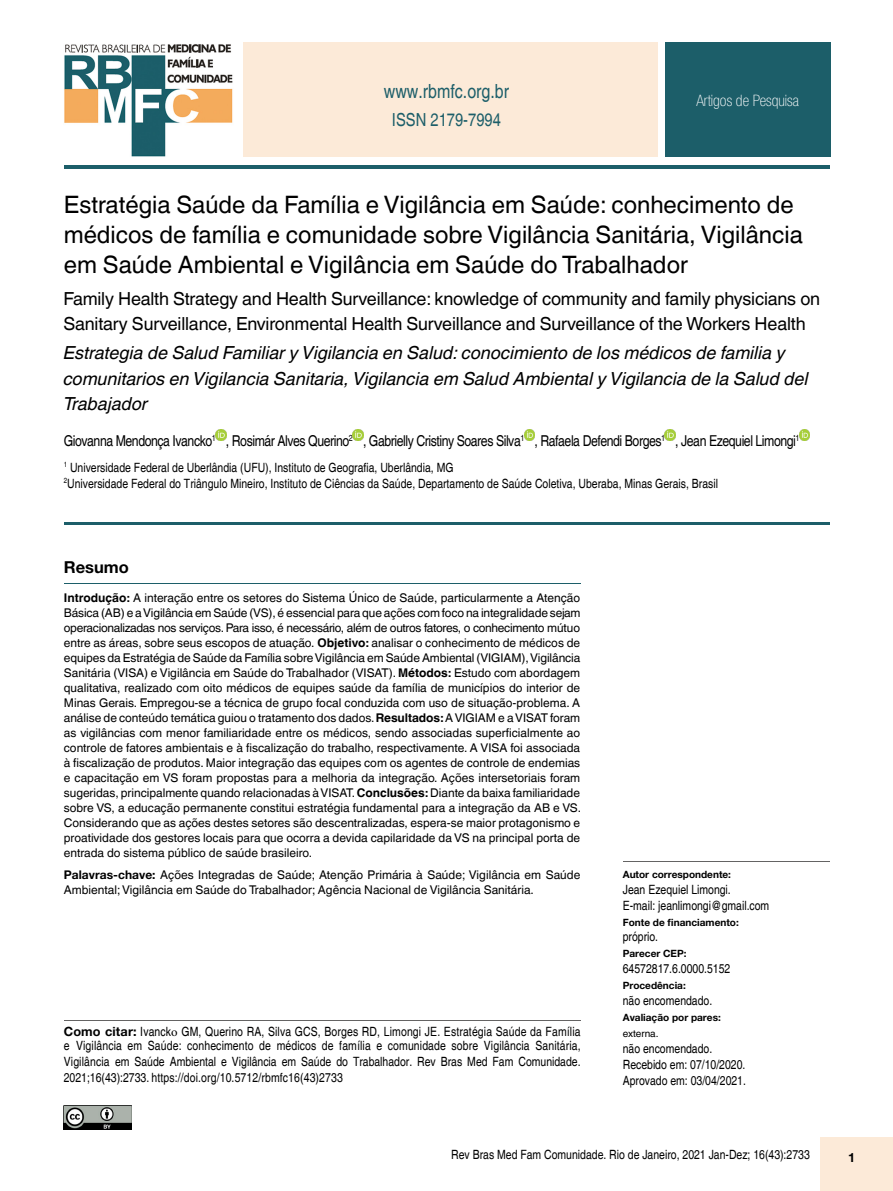
<style>
.page{position:relative;width:893px;height:1191px;background:#fff}
.page>*{position:absolute;margin:0;border:0;box-sizing:border-box;transform-origin:0 0}
.t1{font:24px/30px "Helvetica World";color:#000}
.t2{font:condensed 19.5px "Helvetica";color:#1c5e69}
.t3{font:italic 18px/25.5px "Helvetica World";color:#000}
.t4{font:18px/25.5px "Helvetica World";letter-spacing:-.01em;color:#000}
.t5{font:condensed 18px "Helvetica";color:#1c5e69}
.t6{font:700 16.5px "Helvetica Neue";color:#000}
.t7{font:100 condensed 15.75px "Helvetica Neue LT Std";color:#fff}
.t8{font:condensed 15px "Helvetica";letter-spacing:-.03em;color:#000}
.t9{font:condensed 12.75px/15.9px "Helvetica";color:#000}
.t10{font:700 12.75px "Helvetica Neue";color:#000}
.t11{font:12px/15px "Helvetica World";color:#000;text-align:justify}
.t12{font:700 10.05px "Helvetica Neue";color:#000}
.t13{font:10.05px "Helvetica World";color:#000}
.s1{font-weight:700}
.s2{font-family:"Helvetica Neue";font-weight:700}
.s3{font-family:"Helvetica Neue";font-weight:700;font-stretch:normal}
.s4{font-family:"Minion Pro";font-stretch:normal}
</style>
<div class="page">
<div style="left:821px;top:1137px;width:72px;height:54px;background:#fcead8"></div>
<svg style="left:216px;top:430px;width:10px;height:10px"></svg>
<svg style="left:353px;top:430px;width:10px;height:10px"></svg>
<svg style="left:524px;top:430px;width:11px;height:10px"></svg>
<svg style="left:665px;top:430px;width:11px;height:10px"></svg>
<svg style="left:799px;top:430px;width:11px;height:10px"></svg>
<hr style="left:64px;top:165px;width:765px;height:4px;background:#1c5e69">
<div style="left:243px;top:43px;width:414px;height:114px;background:#fcead8"></div>
<div style="left:665px;top:43px;width:165px;height:114px;background:#1c5e69"></div>
<img style="left:64px;top:44px;width:169px;height:113px">
<hr style="left:64px;top:522px;width:765px;height:3px;background:#1c5e69">
<hr style="left:64px;top:1019px;width:516px;height:1px;background:#646363">
<hr style="left:623px;top:861px;width:206px;height:1px;background:#646363">
<img style="left:64px;top:1106px;width:68px;height:23px">
<hr style="left:64px;top:583px;width:516px;height:1px;background:#1c5e69">
<h2 class="t2" style="left:384px;top:80px;width:127px">www.rbmfc.org.br</h2>
<h3 class="t7" style="left:696px;top:92px;width:104px">Artigos de Pesquisa</h3>
<h3 class="t5" style="left:392px;top:110px;width:111px">ISSN 2179-7994</h3>
<h1 class="t1" style="left:64px;top:190px;width:741px">Estratégia Saúde da Família e Vigilância em Saúde: conhecimento de médicos de família e comunidade sobre Vigilância Sanitária, Vigilância em Saúde Ambiental e Vigilância em Saúde do Trabalhador</h1>
<h3 class="t4" style="left:63px;top:286px;width:758px">Family Health Strategy and Health Surveillance: knowledge of community and family physicians on<br>Sanitary Surveillance, Environmental Health Surveillance and Surveillance of the Workers Health</h3>
<h3 class="t3" style="left:63px;top:340px;width:746px">Estrategia de Salud Familiar y Vigilancia en Salud: conocimiento de los médicos de familia y comunitarios en Vigilancia Sanitaria, Vigilancia em Salud Ambiental y Vigilancia de la Salud del<br>Trabajador</h3>
<p class="t8" style="left:64px;top:431px;width:737px">Giovanna Mendonça Ivancko<sup>1</sup> , Rosimár Alves Querino<sup>2</sup> , Gabrielly Cristiny Soares Silva<sup>1</sup> , Rafaela Defendi Borges<sup>1</sup> , Jean Ezequiel Limongi<sup>1</sup></p>
<p class="t9" style="left:64px;top:459px;width:656px"><sup>1</sup> Universidade Federal de Uberlândia (UFU), Instituto de Geografia, Uberlândia, MG<br><sup>2</sup>Universidade Federal do Triângulo Mineiro, Instituto de Ciências da Saúde, Departamento de Saúde Coletiva, Uberaba, Minas Gerais, Brasil</p>
<h3 class="t6" style="left:64px;top:557px;width:67px">Resumo</h3>
<p class="t11" style="left:64px;top:590px;width:519px"><span class="s1">Introdução:</span> A interação entre os setores do Sistema Único de Saúde, particularmente a Atenção Básica (AB) e a Vigilância em Saúde (VS), é essencial para que ações com foco na integralidade sejam operacionalizadas nos serviços. Para isso, é necessário, além de outros fatores, o conhecimento mútuo entre as áreas, sobre seus escopos de atuação. <span class="s1">Objetivo:</span> analisar o conhecimento de médicos de equipes da Estratégia de Saúde da Família sobre Vigilância em Saúde Ambiental (VIGIAM), Vigilância Sanitária (VISA) e Vigilância em Saúde do Trabalhador (VISAT). <span class="s1">Métodos:</span> Estudo com abordagem qualitativa, realizado com oito médicos de equipes saúde da família de municípios do interior de Minas Gerais. Empregou-se a técnica de grupo focal conduzida com uso de situação-problema. A análise de conteúdo temática guiou o tratamento dos dados. <span class="s1">Resultados:</span> A VIGIAM e a VISAT foram as vigilâncias com menor familiaridade entre os médicos, sendo associadas superficialmente ao controle de fatores ambientais e à fiscalização do trabalho, respectivamente. A VISA foi associada à fiscalização de produtos. Maior integração das equipes com os agentes de controle de endemias e capacitação em VS foram propostas para a melhoria da integração. Ações intersetoriais foram sugeridas, principalmente quando relacionadas à VISAT. <span class="s1">Conclusões:</span> Diante da baixa familiaridade sobre VS, a educação permanente constitui estratégia fundamental para a integração da AB e VS.<br>Considerando que as ações destes setores são descentralizadas, espera-se maior protagonismo e proatividade dos gestores locais para que ocorra a devida capilaridade da VS na principal porta de entrada do sistema público de saúde brasileiro.</p>
<p class="t11" style="left:64px;top:867px;width:518px"><span class="s2">Palavras-chave:</span> Ações Integradas de Saúde; Atenção Primária à Saúde; Vigilância em Saúde<br>Ambiental; Vigilância em Saúde do Trabalhador; Agência Nacional de Vigilância Sanitária.</p>
<p class="t9" style="left:64px;top:1024px;width:518px;line-height:14.1px"><span class="s3">Como citar:</span> Ivanck<span class="s4">o</span> GM, Querino RA, Silva GCS, Borges RD, Limongi JE. Estratégia Saúde da Família e Vigilância em Saúde: conhecimento de médicos de família e comunidade sobre Vigilância Sanitária,</p>
<p class="t9" style="left:64px;top:1053px;width:518px">Vigilância em Saúde Ambiental e Vigilância em Saúde do Trabalhador. Rev Bras Med Fam Comunidade.<br>2021;16(43):2733. https://doi.org/10.5712/rbmfc16(43)2733</p>
<p class="t12" style="left:623px;top:868px;width:110px">Autor correspondente:</p>
<p class="t9" style="left:623px;top:881px;width:148px">Jean Ezequiel Limongi.<br>E-mail: jeanlimongi@gmail.com</p>
<p class="t12" style="left:623px;top:915px;width:118px">Fonte de financiamento:</p>
<p class="t9" style="left:623px;top:929px;width:37px">próprio.</p>
<p class="t12" style="left:623px;top:947px;width:65px">Parecer CEP:</p>
<p class="t9" style="left:623px;top:961px;width:109px">64572817.6.0000.5152</p>
<p class="t12" style="left:623px;top:979px;width:65px">Procedência:</p>
<p class="t9" style="left:623px;top:992px;width:91px">não encomendado.</p>
<p class="t12" style="left:623px;top:1011px;width:100px">Avaliação por pares:</p>
<p class="t13" style="left:623px;top:1027px;width:37px">externa.</p>
<p class="t9" style="left:623px;top:1040px;width:125px">não encomendado.<br>Recebido em: 07/10/2020.<br>Aprovado em: 03/04/2021.</p>
<p class="t9" style="left:451px;top:1146px;width:360px">Rev Bras Med Fam Comunidade. Rio de Janeiro, 2021 Jan-Dez; 16(43):2733</p>
<p class="t10" style="left:848px;top:1149px;width:9px">1</p>
</div>
